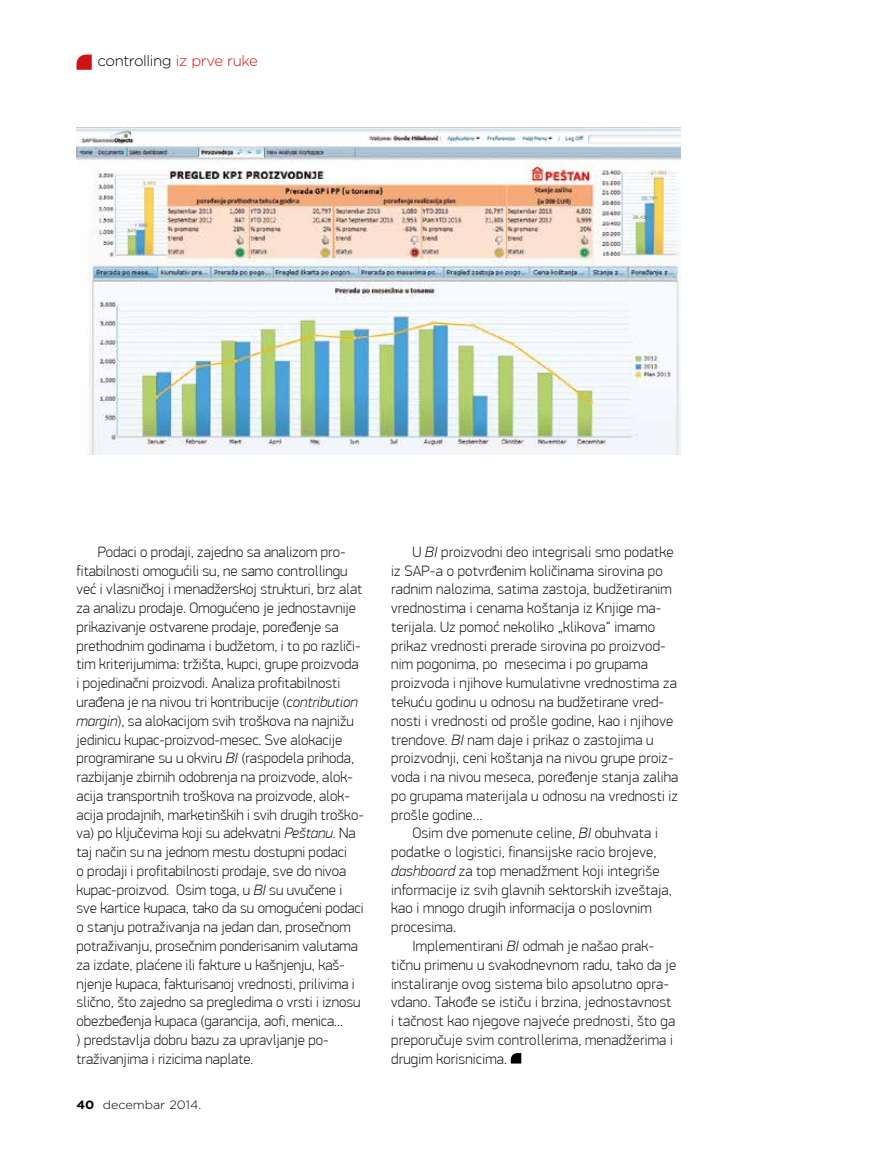
<style>
.page{position:relative;width:893px;height:1149px;background:#fff}
.page>*{position:absolute;margin:0;border:0;box-sizing:border-box;transform-origin:0 0}
.t1{font:100 15px/18.8px "PF Din Display Pro";color:#000}
.t2{font:300 15px "Gotham";letter-spacing:-.03em;color:#000}
.t3{font:300 12px "Gotham";color:#000;scale:1.05 1}
.s1{color:#cd1316}
.s2{font-style:italic}
.s3{font-weight:700}
</style>
<div class="page">
<svg style="left:77px;top:55px;width:15px;height:15px"></svg>
<img style="left:77px;top:128px;width:603px;height:327px">
<svg style="left:511px;top:1053px;width:10px;height:10px"></svg>
<p class="t2" style="left:98px;top:51px;width:162px">controlling <span class="s1">iz prve ruke</span></p>
<p class="t1" style="left:77px;top:542px;width:289px;text-indent:21px">Podaci o prodaji, zajedno sa analizom pro&shy;fitabilnosti omogućili su, ne samo controllingu već i vlasničkoj i menadžerskoj strukturi, brz alat za analizu prodaje. Omogućeno je jednostavnije prikazivanje ostvarene prodaje, poređenje sa prethodnim godinama i budžetom, i to po različi&shy;tim kriterijumima: tržišta, kupci, grupe proizvoda i pojedinačni proizvodi. Analiza profitabilnosti urađena je na nivou tri kontribucije (<span class="s2">contribution margin</span>), sa alokacijom svih troškova na najnižu jedinicu kupac-proizvod-mesec. Sve alokacije programirane su u okviru <span class="s2">BI</span> (raspodela prihoda, razbijanje zbirnih odobrenja na proizvode, alok&shy;acija transportnih troškova na proizvode, alok&shy;acija prodajnih, marketinških i svih drugih troško&shy;va) po ključevima koji su adekvatni <span class="s2">Peštanu</span>. Na taj način su na jednom mestu dostupni podaci<br>o prodaji i profitabilnosti prodaje, sve do nivoa kupac-proizvod. Osim toga, u <span class="s2">BI</span> su uvučene i sve kartice kupaca, tako da su omogućeni podaci o stanju potraživanja na jedan dan, prosečnom potraživanju, prosečnim ponderisanim valutama za izdate, plaćene ili fakture u kašnjenju, kaš&shy;njenje kupaca, fakturisanoj vrednosti, prilivima i slično, što zajedno sa pregledima o vrsti i iznosu obezbeđenja kupaca (garancija, aofi, menica...<br>) predstavlja dobru bazu za upravljanje po&shy;traživanjima i rizicima naplate.</p>
<p class="t1" style="left:391px;top:542px;width:289px;text-indent:21px">U <span class="s2">BI</span> proizvodni deo integrisali smo podatke iz SAP-a o potvrđenim količinama sirovina po radnim nalozima, satima zastoja, budžetiranim vrednostima i cenama koštanja iz Knjige ma&shy;terijala. Uz pomoć nekoliko „klikova“ imamo prikaz vrednosti prerade sirovina po proizvod&shy;nim pogonima, po mesecima i po grupama proizvoda i njihove kumulativne vrednostima za tekuću godinu u odnosu na budžetirane vred&shy;nosti i vrednosti od prošle godine, kao i njihove trendove. <span class="s2">BI</span> nam daje i prikaz o zastojima u proizvodnji, ceni koštanja na nivou grupe proiz&shy;voda i na nivou meseca, poređenje stanja zaliha po grupama materijala u odnosu na vrednosti iz prošle godine…</p>
<p class="t1" style="left:391px;top:823px;width:282px;text-indent:21px">Osim dve pomenute celine, <span class="s2">BI</span> obuhvata i podatke o logistici, finansijske racio brojeve, <span class="s2">dashboard</span> za top menadžment koji integriše informacije iz svih glavnih sektorskih izveštaja, kao i mnogo drugih informacija o poslovnim procesima.</p>
<p class="t1" style="left:391px;top:936px;width:286px;text-indent:21px">Implementirani <span class="s2">BI</span> odmah je našao prak&shy;tičnu primenu u svakodnevnom radu, tako da je instaliranje ovog sistema bilo apsolutno opra&shy;vdano. Takođe se ističu i brzina, jednostavnost i tačnost kao njegove najveće prednosti, što ga preporučuje svim controllerima, menadžerima i drugim korisnicima.</p>
<p class="t3" style="left:77px;top:1096px;width:120px"><span class="s3">40</span> decembar 2014.</p>
</div>
